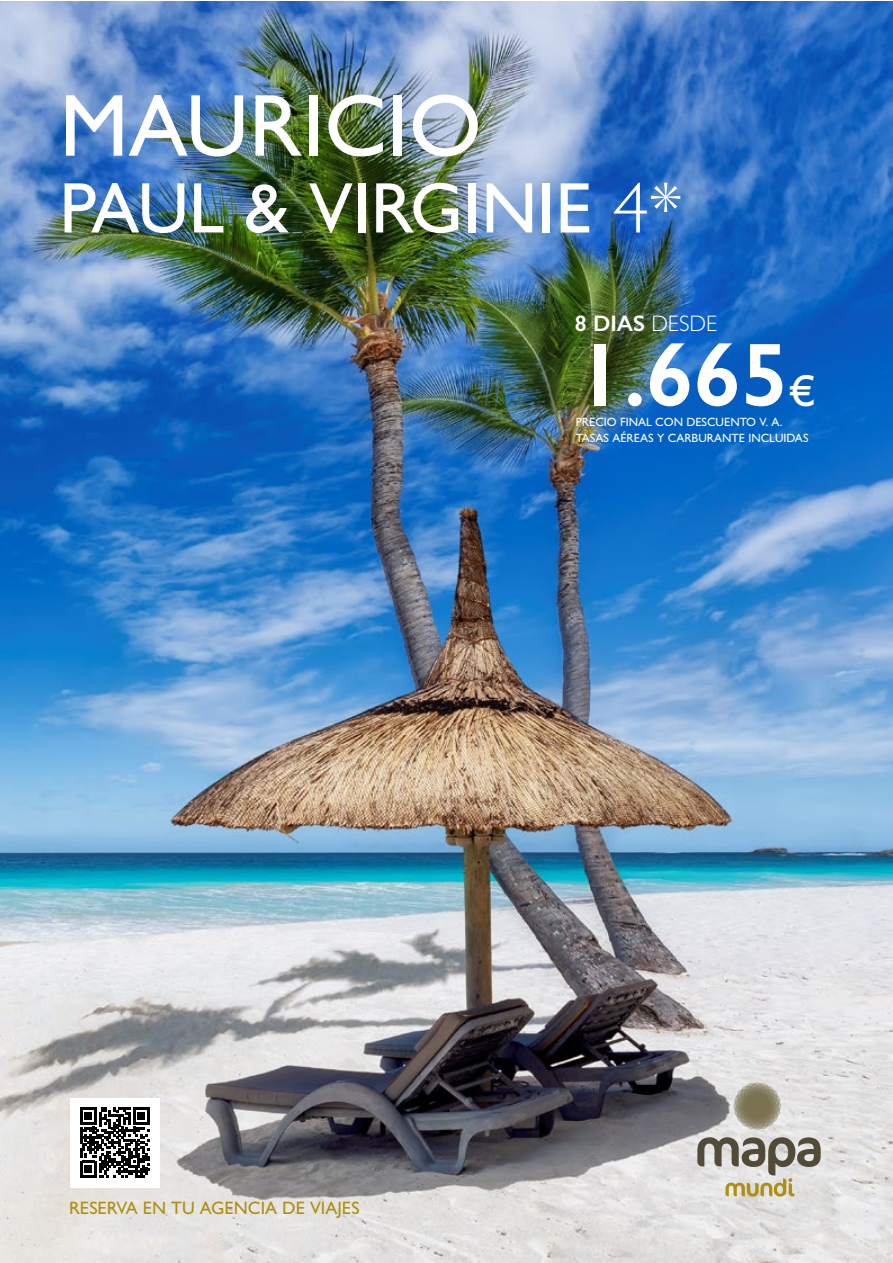
<style>
.page{position:relative;width:893px;height:1263px;background:#fff}
.page>*{position:absolute;margin:0;border:0;box-sizing:border-box;transform-origin:0 0}
.t1{font:600 90px "Gill Sans";color:#fff}
.t2{font:500 88.5px "Gill Sans";color:#fff}
.t3{font:500 72px "Gill Sans";color:#fff}
.t4{font:600 22.5px "Gill Sans";color:#fff}
.t5{font:500 18px "Gill Sans";color:#af8e0e}
.t6{font:500 12px/16px "Gill Sans";color:#fff}
.s1{font-weight:300}
.s2{font-weight:500;font-size:45px}
</style>
<div class="page">
<img style="left:0;top:1px;width:893px;height:1262px">
<svg style="left:734px;top:1083px;width:46px;height:46px;background:#9e9882"></svg>
<svg style="left:697px;top:1137px;width:124px;height:59px;background:#b5b1a2"></svg>
<div style="left:70px;top:1098px;width:89px;height:89px;background:#fff"></div>
<svg style="left:80px;top:1107px;width:70px;height:70px"></svg>
<h2 class="t2" style="left:60px;top:73px;width:424px">MAURICIO</h2>
<h3 class="t3" style="left:60px;top:165px;width:625px">PAUL &amp; VIRGINIE <span class="s1">4*</span></h3>
<h3 class="t4" style="left:575px;top:310px;width:144px">8 DIAS <span class="s1">DESDE</span></h3>
<h1 class="t1" style="left:576px;top:321px;width:241px">1.665<span class="s2">€</span></h1>
<p class="t6" style="left:576px;top:414px;width:234px">PRECIO FINAL CON DESCUENTO V. A.<br>TASAS AÉREAS Y CARBURANTE INCLUIDAS</p>
<h3 class="t5" style="left:69px;top:1197px;width:292px">RESERVA EN TU AGENCIA DE VIAJES</h3>
</div>
